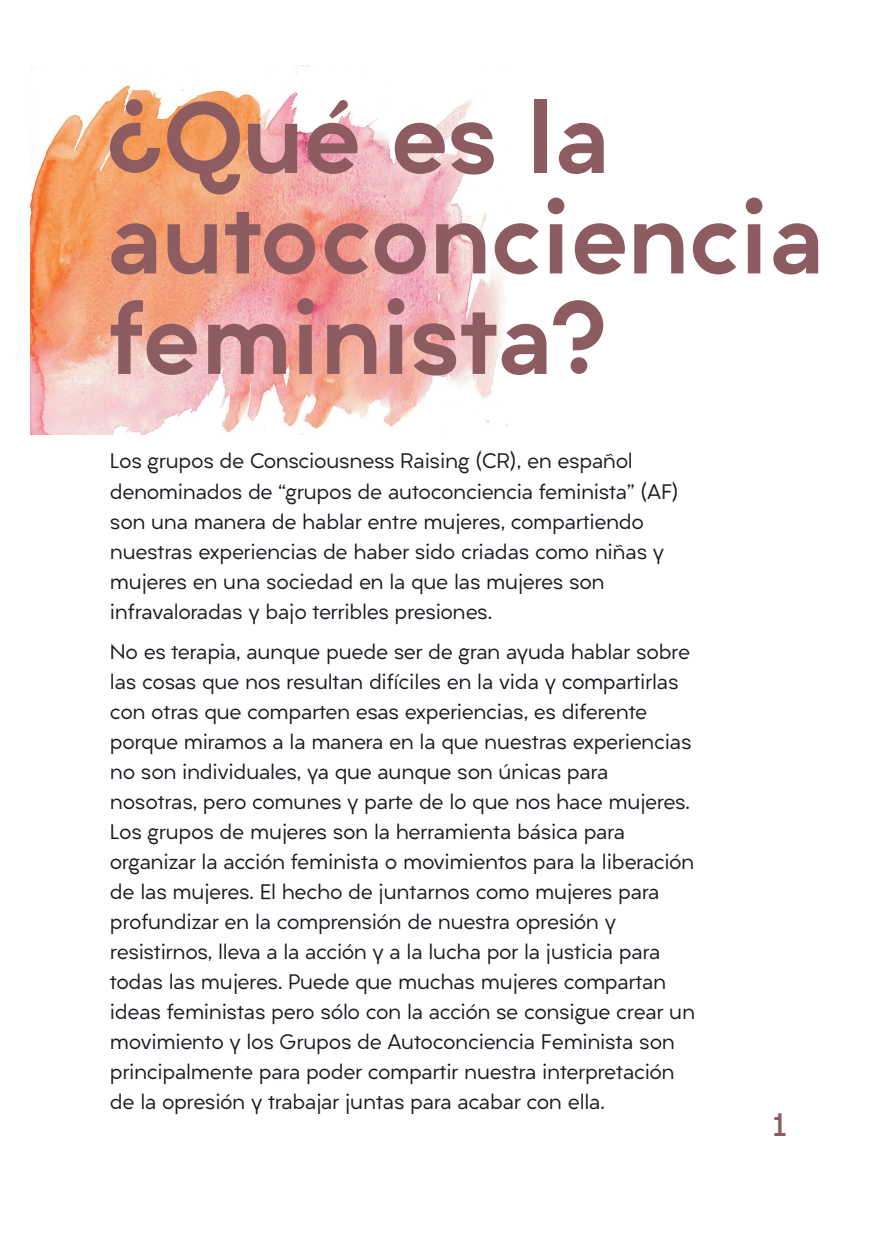
<style>
.page{position:relative;width:896px;height:1248px;background:#fff}
.page>*{position:absolute;margin:0;border:0;box-sizing:border-box;transform-origin:0 0}
.t1{font:900 96px/100.4px "Liber Grotesque Family";letter-spacing:-.01em;color:#8d5c61}
.t2{font:700 30px "Liber Grotesque Family";color:#8d5c61}
.t3{font:20px/30px "Liber Grotesque Family";letter-spacing:-.015em;color:#171b20}
</style>
<div class="page">
<img style="left:30px;top:65px;width:478px;height:369px">
<h1 class="t1" style="left:107px;top:98px;width:719px">¿Qué es la autoconciencia feminista?</h1>
<p class="t3" style="left:110px;top:448px;width:570px">Los grupos de Consciousness Raising (CR), en español denominados de “grupos de autoconciencia feminista” (AF) son una manera de hablar entre mujeres, compartiendo nuestras experiencias de haber sido criadas como niñas y mujeres en una sociedad en la que las mujeres son infravaloradas y bajo terribles presiones.</p>
<p class="t3" style="left:110px;top:638px;width:587px">No es terapia, aunque puede ser de gran ayuda hablar sobre las cosas que nos resultan difíciles en la vida y compartirlas con otras que comparten esas experiencias, es diferente porque miramos a la manera en la que nuestras experiencias no son individuales, ya que aunque son únicas para nosotras, pero comunes y parte de lo que nos hace mujeres.<br>Los grupos de mujeres son la herramienta básica para organizar la acción feminista o movimientos para la liberación de las mujeres. El hecho de juntarnos como mujeres para profundizar en la comprensión de nuestra opresión y resistirnos, lleva a la acción y a la lucha por la justicia para todas las mujeres. Puede que muchas mujeres compartan ideas feministas pero sólo con la acción se consigue crear un movimiento y los Grupos de Autoconciencia Feminista son principalmente para poder compartir nuestra interpretación de la opresión y trabajar juntas para acabar con ella.</p>
<h2 class="t2" style="left:773px;top:1113px;width:16px">1</h2>
</div>
